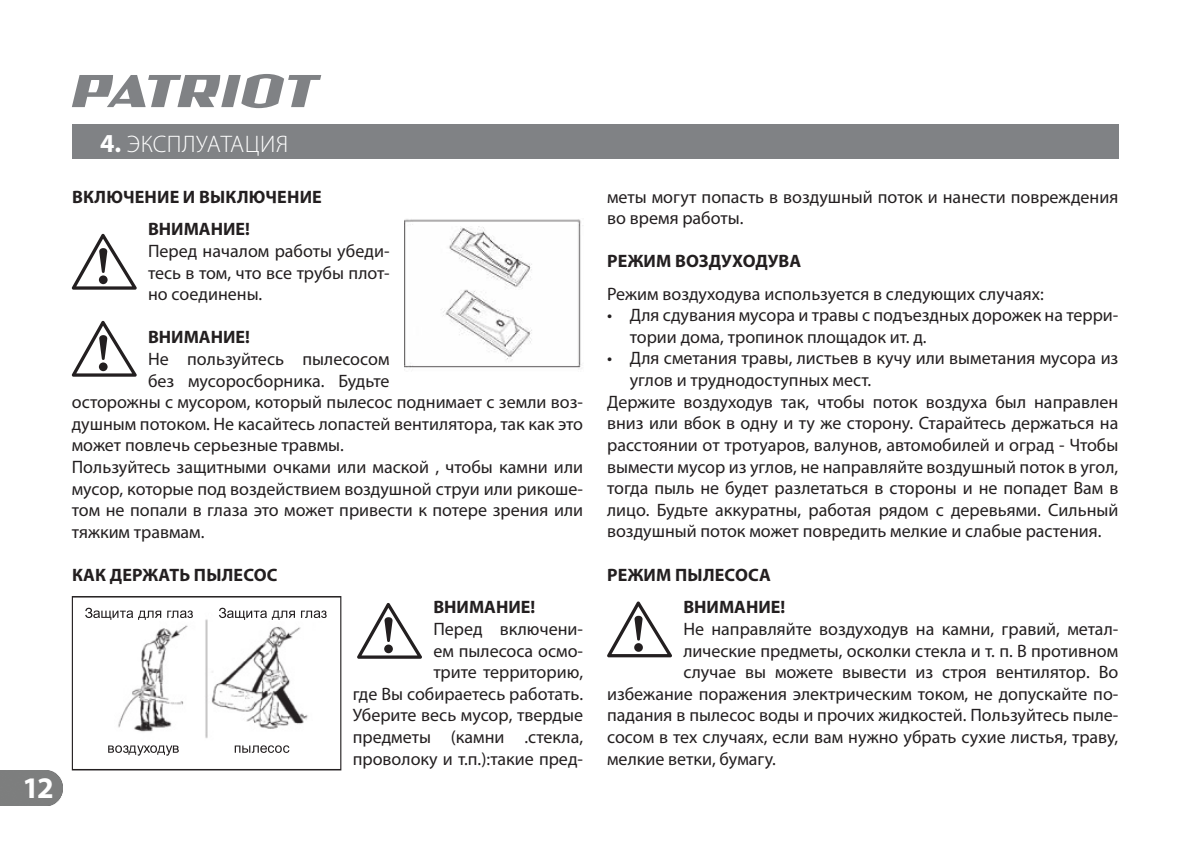
<style>
.page{position:relative;width:1191px;height:843px;background:#fff}
.page>*{position:absolute;margin:0;border:0;box-sizing:border-box;transform-origin:0 0}
.t1{font:700 30px "Myriad Pro";color:#fff}
.t2{font:300 24px "Myriad Pro";letter-spacing:.02em;color:#fff}
.t3{font:18px/21.6px "Myriad Pro";color:#231f20}
.t4{font:700 18px/33px "Myriad Pro";letter-spacing:.01em;color:#231f20;text-align:center}
.s1{font-weight:700;font-size:26px}
</style>
<div class="page">
<div style="left:0;top:770px;width:62px;height:35px;background:#7d7e7e"></div>
<svg style="left:72px;top:74px;width:249px;height:34px"></svg>
<div style="left:72px;top:125px;width:1046px;height:34px;background:#808285"></div>
<img style="left:405px;top:219px;width:177px;height:150px">
<svg style="left:71px;top:234px;width:66px;height:56px"></svg>
<svg style="left:357px;top:603px;width:65px;height:56px"></svg>
<svg style="left:607px;top:601px;width:65px;height:56px"></svg>
<svg style="left:71px;top:321px;width:66px;height:56px"></svg>
<svg style="left:72px;top:596px;width:269px;height:174px"></svg>
<h1 class="t1" style="left:22px;top:773px;width:33px">12</h1>
<h2 class="t2" style="left:100px;top:132px;width:190px"><span class="s1">4.</span> ЭКСПЛУАТАЦИЯ</h2>
<p class="t4" style="left:72px;top:181px;width:251px">ВКЛЮЧЕНИЕ И ВЫКЛЮЧЕНИЕ<br>ВНИМАНИЕ!</p>
<p class="t3" style="left:148px;top:241px;width:243px;text-align:justify">Перед началом работы убеди&shy;тесь в том, что все трубы плот&shy;но соединены.</p>
<p class="t4" style="left:148px;top:322px;width:103px">ВНИМАНИЕ!</p>
<p class="t3" style="left:148px;top:349px;width:243px">Не пользуйтесь пылесосом</p>
<p class="t3" style="left:148px;top:370px;width:243px">без мусоросборника. Будьте</p>
<p class="t3" style="left:72px;top:392px;width:513px">осторожны с мусором, который пылесос поднимает с земли воз-</p>
<p class="t3" style="left:72px;top:414px;width:513px">душным потоком. Не касайтесь лопастей вентилятора, так как это</p>
<p class="t3" style="left:72px;top:435px;width:274px">может повлечь серьезные травмы.</p>
<p class="t3" style="left:72px;top:457px;width:513px">Пользуйтесь защитными очками или маской , чтобы камни или</p>
<p class="t3" style="left:72px;top:478px;width:513px">мусор, которые под воздействием воздушной струи или рикоше-</p>
<p class="t3" style="left:72px;top:500px;width:513px">том не попали в глаза это может привести к потере зрения или</p>
<p class="t3" style="left:72px;top:522px;width:134px">тяжким травмам.</p>
<p class="t4" style="left:72px;top:559px;width:207px">КАК ДЕРЖАТЬ ПЫЛЕСОС</p>
<p class="t4" style="left:433px;top:591px;width:103px">ВНИМАНИЕ!</p>
<p class="t3" style="left:353px;top:619px;width:232px;text-align:right">Перед включени-<br>ем пылесоса осмо-<br>трите территорию,<br>где Вы собираетесь работать.<br>Уберите весь мусор, твердые предметы (камни .стекла, проволоку и т.п.):такие пред-</p>
<p class="t3" style="left:607px;top:186px;width:513px">меты могут попасть в воздушный поток и нанести повреждения во время работы.</p>
<p class="t4" style="left:607px;top:245px;width:196px">РЕЖИМ ВОЗДУХОДУВА</p>
<p class="t3" style="left:607px;top:283px;width:438px">Режим воздуходува используется в следующих случаях:</p>
<p class="t3" style="left:630px;top:305px;width:490px;text-indent:-23px">• Для сдувания мусора и травы с подъездных дорожек на терри&shy;тории дoмa, тропинок площадок ит. д.</p>
<p class="t3" style="left:607px;top:348px;width:513px">• Для сметания травы, листьев в кучу или выметания мусора из</p>
<p class="t3" style="left:630px;top:370px;width:243px">углов и труднодоступных мест.</p>
<p class="t3" style="left:607px;top:391px;width:513px">Держите воздуходув так, чтобы поток воздуха был направлен</p>
<p class="t3" style="left:607px;top:413px;width:513px">вниз или вбок в одну и ту же сторону. Старайтесь держаться на</p>
<p class="t3" style="left:607px;top:435px;width:513px">расстоянии от тротуаров, валунов, автомобилей и оград - Чтобы</p>
<p class="t3" style="left:607px;top:456px;width:513px">вымести мусор из углов, не направляйте воздушный поток в угол,</p>
<p class="t3" style="left:607px;top:478px;width:513px">тогда пыль не будет разлетаться в стороны и не попадет Вам в</p>
<p class="t3" style="left:607px;top:499px;width:513px">лицо. Будьте аккуратны, работая рядом с деревьями. Сильный</p>
<p class="t3" style="left:607px;top:521px;width:496px">воздушный поток может повредить мелкие и слабые растения.</p>
<p class="t4" style="left:683px;top:559px;width:103px;text-align:left;text-indent:-76px">РЕЖИМ ПЫЛЕСОСА<br>ВНИМАНИЕ!</p>
<p class="t3" style="left:683px;top:619px;width:437px">Не направляйте воздуходув на камни, гравий, метал-</p>
<p class="t3" style="left:683px;top:640px;width:437px">лические предметы, осколки стекла и т. п. В противном</p>
<p class="t3" style="left:683px;top:662px;width:437px">случае вы можете вывести из строя вентилятор. Во</p>
<p class="t3" style="left:607px;top:683px;width:513px">избежание поражения электрическим током, не допускайте по-</p>
<p class="t3" style="left:607px;top:705px;width:513px">падания в пылесос воды и прочих жидкостей. Пользуйтесь пыле-</p>
<p class="t3" style="left:607px;top:727px;width:513px">сосом в тех случаях, если вам нужно убрать сухие листья, траву,</p>
<p class="t3" style="left:607px;top:748px;width:170px">мелкие ветки, бумагу.</p>
</div>
